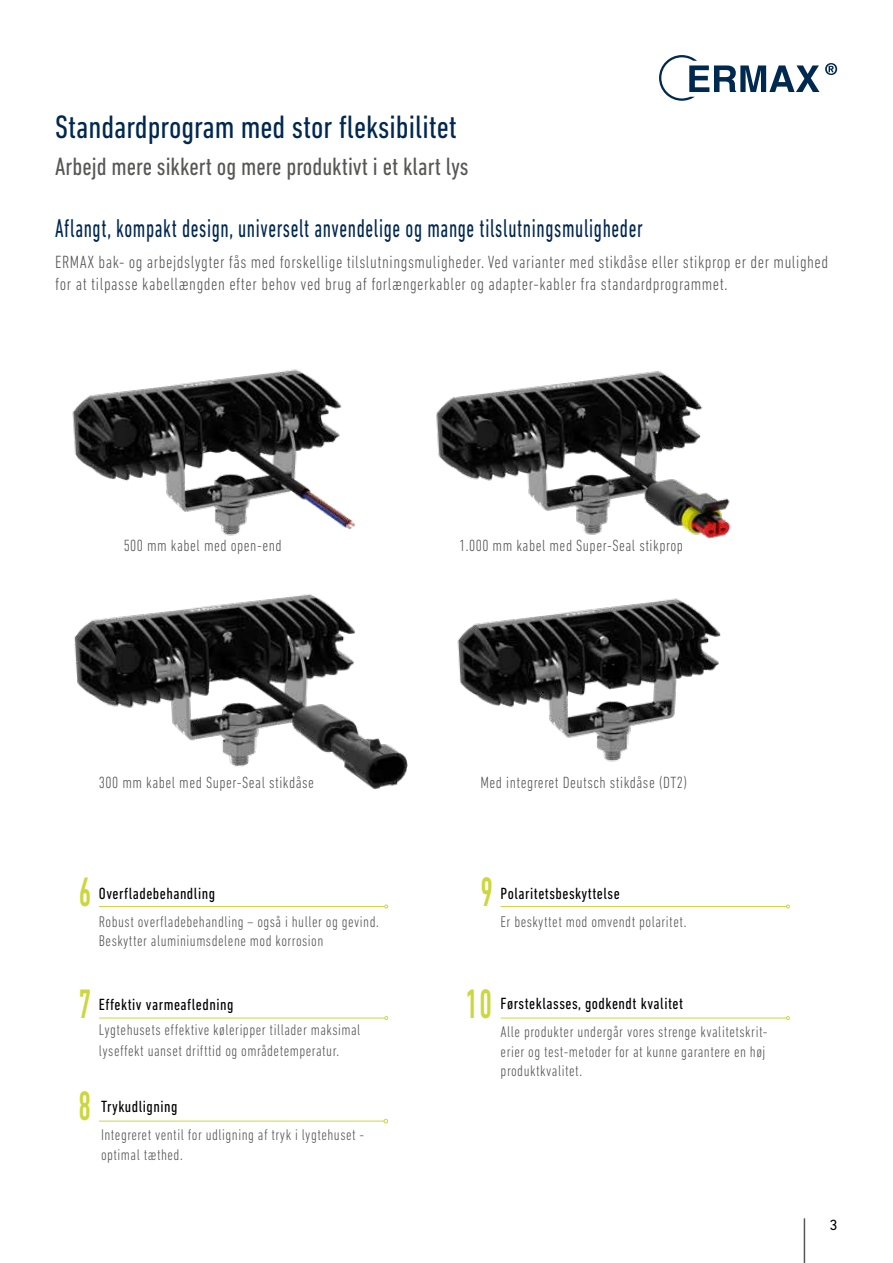
<style>
.page{position:relative;width:893px;height:1263px;background:#fff}
.page>*{position:absolute;margin:0;border:0;box-sizing:border-box;transform-origin:0 0}
.t1{font:500 condensed 41.85px "DIN Next LT Pro";color:#ccd73f;scale:.75 1}
.t2{font:condensed 33px "DIN Next LT Pro";color:#002851}
.t3{font:condensed 26.25px "DIN Next LT Pro";letter-spacing:.03em;color:#002851;scale:.8 1}
.t4{font:condensed 25.5px "DIN Next LT Pro";color:#575756}
.t5{font:300 condensed 18px/22.5px "DIN Next LT Pro";letter-spacing:.03em;color:#575756}
.t6{font:300 condensed 16.5px "DIN Next LT Pro";letter-spacing:.03em;color:#575756}
.t7{font:condensed 16.5px "DIN Next LT Pro";letter-spacing:.03em;color:#000}
.t8{font:300 condensed 15.75px/19.5px "DIN Next LT Pro";letter-spacing:.03em;color:#575756}
.t9{font:15px "DIN Next LT Pro";color:#000}
</style>
<div class="page">
<svg style="left:825px;top:63px;width:12px;height:12px"></svg>
<svg style="left:659px;top:55px;width:160px;height:46px"></svg>
<hr style="left:804px;top:1218px;width:1px;height:45px;background:#575756">
<img style="left:457px;top:598px;width:264px;height:164px">
<img style="left:74px;top:594px;width:334px;height:196px">
<img style="left:436px;top:371px;width:295px;height:168px">
<img style="left:72px;top:369px;width:283px;height:167px">
<hr style="left:99px;top:1121px;width:285px;height:1px;background:#ccd73f">
<svg style="left:384px;top:1119px;width:4px;height:4px"></svg>
<hr style="left:99px;top:906px;width:286px;height:1px;background:#ccd73f">
<hr style="left:501px;top:906px;width:285px;height:1px;background:#ccd73f">
<hr style="left:99px;top:1018px;width:286px;height:1px;background:#ccd73f">
<svg style="left:384px;top:1016px;width:4px;height:4px"></svg>
<hr style="left:501px;top:1018px;width:285px;height:1px;background:#ccd73f">
<svg style="left:786px;top:1016px;width:4px;height:4px"></svg>
<h2 class="t2" style="left:55px;top:108px;width:403px">Standardprogram med stor fleksibilitet</h2>
<h3 class="t4" style="left:55px;top:152px;width:415px">Arbejd mere sikkert og mere produktivt i et klart lys</h3>
<h3 class="t3" style="left:55px;top:213px;width:736px">Aflangt, kompakt design, universelt anvendelige og mange tilslutningsmuligheder</h3>
<p class="t5" style="left:55px;top:250px;width:775px">ERMAX bak- og arbejdslygter fås med forskellige tilslutningsmuligheder. Ved varianter med stikdåse eller stikprop er der mulighed for at tilpasse kabellængden efter behov ved brug af forlængerkabler og adapter-kabler fra standardprogrammet.</p>
<p class="t6" style="left:124px;top:536px;width:160px">500 mm kabel med open-end</p>
<p class="t6" style="left:99px;top:773px;width:217px">300 mm kabel med Super-Seal stikdåse</p>
<p class="t6" style="left:459px;top:536px;width:225px">1.000 mm kabel med Super-Seal stikprop</p>
<p class="t6" style="left:480px;top:773px;width:208px">Med integreret Deutsch stikdåse (DT2)</p>
<h1 class="t1" style="left:79px;top:868px;width:18px">6</h1>
<h1 class="t1" style="left:480px;top:868px;width:18px">9</h1>
<p class="t7" style="left:99px;top:884px;width:118px">Overfladebehandling</p>
<p class="t8" style="left:99px;top:912px;width:281px">Robust overfladebehandling – også i huller og gevind.<br>Beskytter aluminiumsdelene mod korrosion</p>
<p class="t7" style="left:501px;top:884px;width:121px">Polaritetsbeskyttelse</p>
<p class="t8" style="left:501px;top:912px;width:187px">Er beskyttet mod omvendt polaritet.</p>
<h1 class="t1" style="left:79px;top:980px;width:18px">7</h1>
<h1 class="t1" style="left:466px;top:980px;width:37px">10</h1>
<p class="t7" style="left:99px;top:995px;width:136px">Effektiv varmeafledning</p>
<p class="t8" style="left:99px;top:1019px;width:263px;line-height:21px">Lygtehusets effektive køleripper tillader maksimal lyseffekt uanset drifttid og områdetemperatur.</p>
<h1 class="t1" style="left:78px;top:1082px;width:18px">8</h1>
<p class="t7" style="left:101px;top:1097px;width:78px">Trykudligning</p>
<p class="t8" style="left:101px;top:1125px;width:265px">Integreret ventil for udligning af tryk i lygtehuset - optimal tæthed.</p>
<p class="t7" style="left:501px;top:994px;width:184px">Førsteklasses, godkendt kvalitet</p>
<p class="t8" style="left:501px;top:1022px;width:268px">Alle produkter undergår vores strenge kvalitetskrit&shy;erier og test-metoder for at kunne garantere en høj produktkvalitet.</p>
<p class="t9" style="left:830px;top:1216px;width:10px">3</p>
</div>
